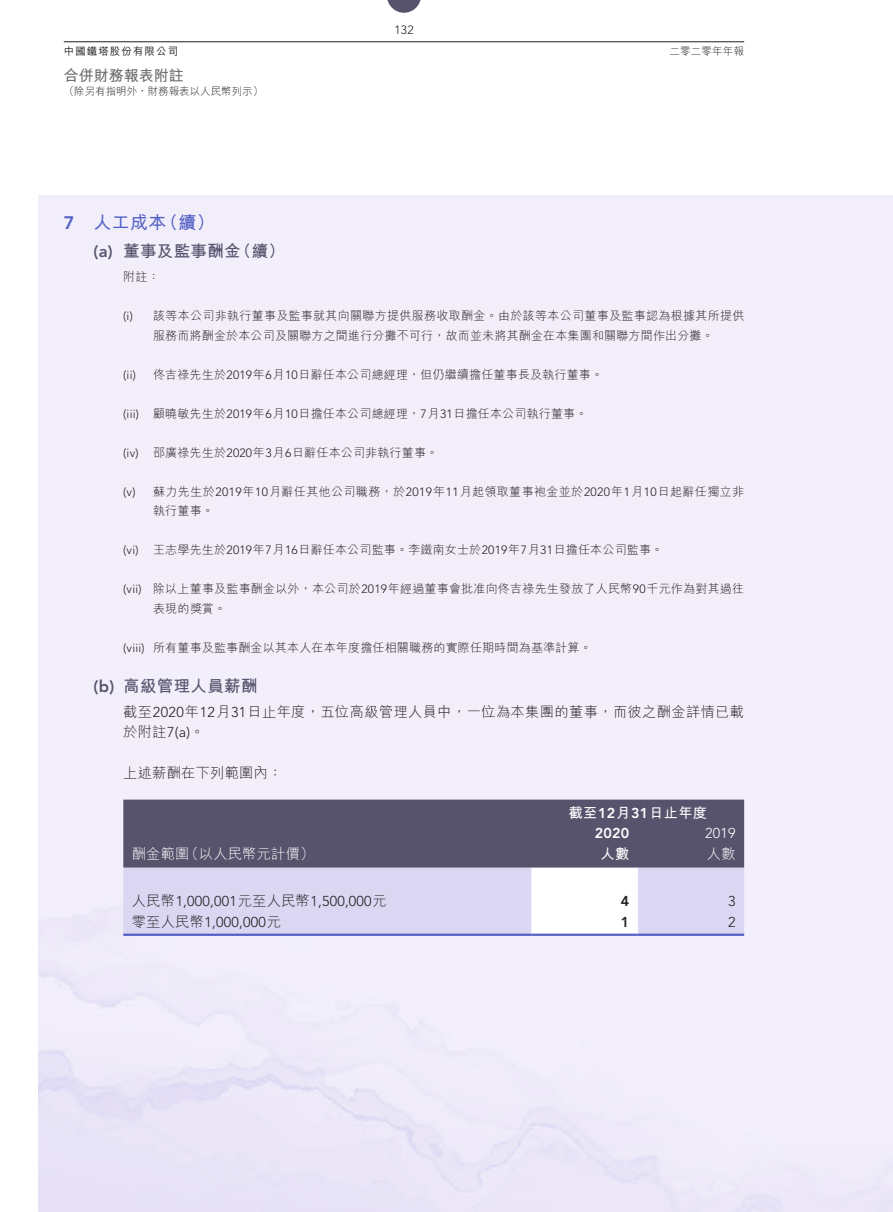
<style>
.page{position:relative;width:893px;height:1212px;background:#fff}
.page>*{position:absolute;margin:0;border:0;box-sizing:border-box;transform-origin:0 0}
.t1{font:700 18px "M Hei HK";color:#5360c6}
.t2{font:700 16.5px "M Hei HK";letter-spacing:.02em;color:#58536d}
.t3{font:700 15px "M Hei HK";color:#6c6d70}
.t4{font:300 14.25px/20.2px "M Hei HK";letter-spacing:.025em;color:#231f20}
.t5{font:300 14.25px "Avenir LT Std";letter-spacing:.015em;color:#231f20}
.t6{font:300 14.25px "M Hei HK";letter-spacing:.015em;color:#fff}
.t7{font:700 14.25px "M Hei HK";letter-spacing:.02em;color:#fff}
.t8{font:800 14.25px "Avenir LT Std";color:#fff}
.t9{font:300 14.25px "Avenir LT Std";color:#fff}
.t10{font:800 14.25px "Avenir LT Std";color:#231f20}
.t11{font:300 12px/19.5px "M Hei HK";letter-spacing:.015em;color:#231f20;text-align:center}
.t12{font:300 12px/19.5px "M Hei HK";letter-spacing:.035em;color:#231f20}
.t13{font:300 12px "Avenir LT Std";color:#231f20}
.t14{font:300 10.5px "M Hei HK";color:#231f20}
.t15{font:500 10.5px "M Hei HK";letter-spacing:.1em;color:#231f20}
.t16{font:300 10.5px "M Hei HK";letter-spacing:.02em;color:#231f20}
.s1{font-family:"Avenir LT Std";font-weight:800}
.s2{font-family:"Avenir LT Std"}
.s3{font-family:"M Hei HK"}
</style>
<div class="page">
<div style="left:38px;top:196px;width:855px;height:1016px;background:#f1eefa"></div>
<svg style="left:387px;top:0;width:34px;height:13px"></svg>
<hr style="left:64px;top:42px;width:680px;height:1px;background:#231f20">
<svg style="left:123px;top:799px;width:621px;height:134px;background:#9b97af"></svg>
<hr style="left:123px;top:933px;width:408px;height:3px;background:#5360c6">
<hr style="left:531px;top:933px;width:107px;height:3px;background:#5360c6">
<hr style="left:638px;top:933px;width:106px;height:3px;background:#5360c6">
<p class="t13" style="left:394px;top:23px;width:21px">132</p>
<p class="t15" style="left:64px;top:44px;width:116px">中國鐵塔股份有限公司</p>
<p class="t16" style="left:669px;top:46px;width:76px">二零二零年年報</p>
<p class="t3" style="left:64px;top:65px;width:121px">合併財務報表附註</p>
<p class="t14" style="left:64px;top:85px;width:201px">（除另有指明外，財務報表以人民幣列示）</p>
<h1 class="t1" style="left:64px;top:209px;width:153px"><span class="s1">7</span> 人工成本（續）</h1>
<h2 class="t2" style="left:94px;top:239px;width:193px"><span class="s1">(a)</span> 董事及監事酬金（續）</h2>
<p class="t11" style="left:123px;top:267px;width:38px">附註：</p>
<p class="t11" style="left:123px;top:306px;width:622px"><span class="s2">(i)</span> 該等本公司非執行董事及監事就其向關聯方提供服務收取酬金。由於該等本公司董事及監事認為根據其所提供服務而將酬金於本公司及關聯方之間進行分攤不可行，故而並未將其酬金在本集團和關聯方間作出分攤。</p>
<p class="t13" style="left:123px;top:367px;width:14px">(ii)</p>
<p class="t11" style="left:153px;top:364px;width:452px">佟吉祿先生於<span class="s2">2019</span>年<span class="s2">6</span>月<span class="s2">10</span>日辭任本公司總經理，但仍繼續擔任董事長及執行董事。</p>
<p class="t11" style="left:123px;top:403px;width:466px"><span class="s2">(iii)</span> 顧曉敏先生於<span class="s2">2019</span>年<span class="s2">6</span>月<span class="s2">10</span>日擔任本公司總經理，<span class="s2">7</span>月<span class="s2">31</span>日擔任本公司執行董事。</p>
<p class="t11" style="left:123px;top:442px;width:316px"><span class="s2">(iv)</span> 邵廣祿先生於<span class="s2">2020</span>年<span class="s2">3</span>月<span class="s2">6</span>日辭任本公司非執行董事。</p>
<p class="t12" style="left:153px;top:481px;width:593px;text-indent:-30px"><span class="s2">(v)</span> 蘇力先生於<span class="s2">2019</span>年<span class="s2">10</span>月辭任其他公司職務，於<span class="s2">2019</span>年<span class="s2">11</span>月起領取董事袍金並於<span class="s2">2020</span>年<span class="s2">1</span>月<span class="s2">10</span>日起辭任獨立非執行董事。</p>
<p class="t11" style="left:123px;top:540px;width:541px"><span class="s2">(vi)</span> 王志學先生於<span class="s2">2019</span>年<span class="s2">7</span>月<span class="s2">16</span>日辭任本公司監事。李鐵南女士於<span class="s2">2019</span>年<span class="s2">7</span>月<span class="s2">31</span>日擔任本公司監事。</p>
<p class="t11" style="left:153px;top:579px;width:592px;text-align:left;text-indent:-30px"><span class="s2">(vii)</span> 除以上董事及監事酬金以外，本公司於<span class="s2">2019</span>年經過董事會批准向佟吉祿先生發放了人民幣<span class="s2">90</span>千元作為對其過往表現的獎賞。</p>
<p class="t11" style="left:123px;top:637px;width:470px"><span class="s2">(viii)</span> 所有董事及監事酬金以其本人在本年度擔任相關職務的實際任期時間為基準計算。</p>
<h2 class="t2" style="left:94px;top:674px;width:166px"><span class="s1">(b)</span> 高級管理人員薪酬</h2>
<p class="t4" style="left:123px;top:701px;width:622px">截至<span class="s2">2020</span>年<span class="s2">12</span>月<span class="s2">31</span>日止年度，五位高級管理人員中，一位為本集團的董事，而彼之酬金詳情已載於附註<span class="s2">7(a)</span>。</p>
<p class="t4" style="left:123px;top:762px;width:161px">上述薪酬在下列範圍內：</p>
<p class="t7" style="left:569px;top:802px;width:140px">截至<span class="s1">12</span>月<span class="s1">31</span>日止年度</p>
<p class="t8" style="left:595px;top:825px;width:36px">2020</p>
<p class="t9" style="left:705px;top:825px;width:32px">2019</p>
<p class="t6" style="left:132px;top:846px;width:184px">酬金範圍（以人民幣元計價）</p>
<p class="t7" style="left:600px;top:843px;width:30px">人數</p>
<p class="t6" style="left:707px;top:846px;width:30px">人數</p>
<p class="t5" style="left:132px;top:893px;width:257px"><span class="s3">人民幣</span>1,000,001<span class="s3">元至人民幣</span>1,500,000<span class="s3">元</span></p>
<p class="t10" style="left:621px;top:893px;width:10px">4</p>
<p class="t5" style="left:728px;top:893px;width:9px">3</p>
<p class="t5" style="left:132px;top:913px;width:151px"><span class="s3">零至人民幣</span>1,000,000<span class="s3">元</span></p>
<p class="t10" style="left:621px;top:913px;width:10px">1</p>
<p class="t5" style="left:728px;top:913px;width:9px">2</p>
</div>
